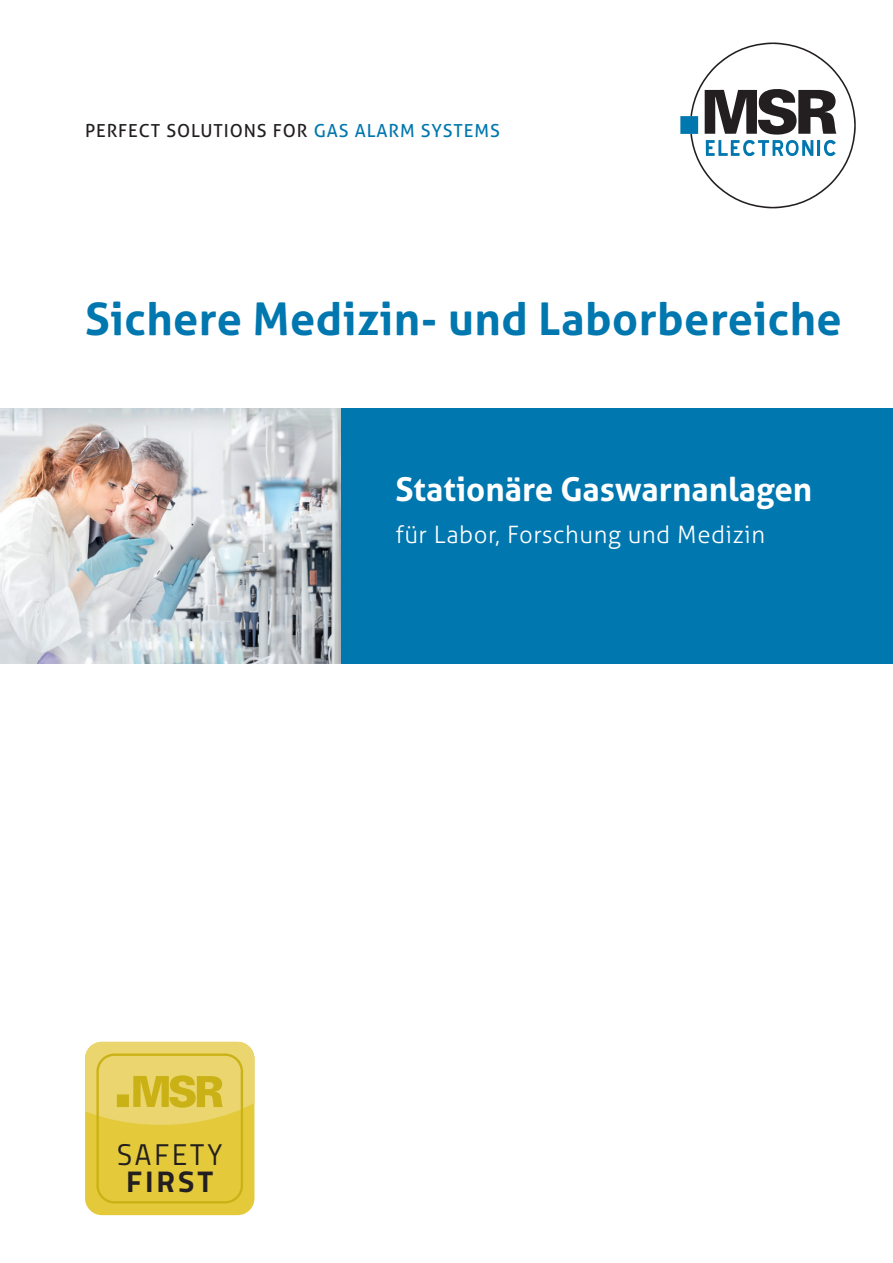
<style>
.page{position:relative;width:893px;height:1263px;background:#fff}
.page>*{position:absolute;margin:0;border:0;box-sizing:border-box;transform-origin:0 0}
.t1{font:700 45px "Aller";letter-spacing:.01em;color:#0077af}
.t2{font:700 33px "Aller";color:#fff}
.t3{font:30px "Titillium Regular Upright";letter-spacing:.1em;color:#231f20}
.t4{font:700 30px "Titillium";letter-spacing:.1em;color:#231f20}
.t5{font:300 24px "Aller";letter-spacing:.02em;color:#fff}
.t6{font:18px "Aller";letter-spacing:.05em;color:#231f20}
.s1{color:#0077af}
</style>
<div class="page">
<div style="left:340px;top:408px;width:553px;height:255px;background:#0077af"></div>
<img style="left:0;top:408px;width:340px;height:255px">
<svg style="left:680px;top:43px;width:176px;height:165px"></svg>
<div style="left:85px;top:1042px;width:169px;height:173px;background:#e4ca3a;border-radius:17px"></div>
<div style="left:96px;top:1053px;width:147px;height:150px;border:2px solid #cab115;border-radius:17px"></div>
<svg style="left:85px;top:1042px;width:169px;height:83px;background:#e3cd5a"></svg>
<p class="t6" style="left:85px;top:119px;width:416px">PERFECT SOLUTIONS FOR <span class="s1">GAS ALARM SYSTEMS</span></p>
<p class="t1" style="left:85px;top:291px;width:758px">Sichere Medizin- und Laborbereiche</p>
<p class="t2" style="left:395px;top:468px;width:418px">Stationäre Gaswarnanlagen</p>
<p class="t5" style="left:395px;top:520px;width:371px">für Labor, Forschung und Medizin</p>
<p class="t3" style="left:117px;top:1132px;width:107px">SAFETY</p>
<p class="t4" style="left:126px;top:1159px;width:89px">FIRST</p>
</div>
